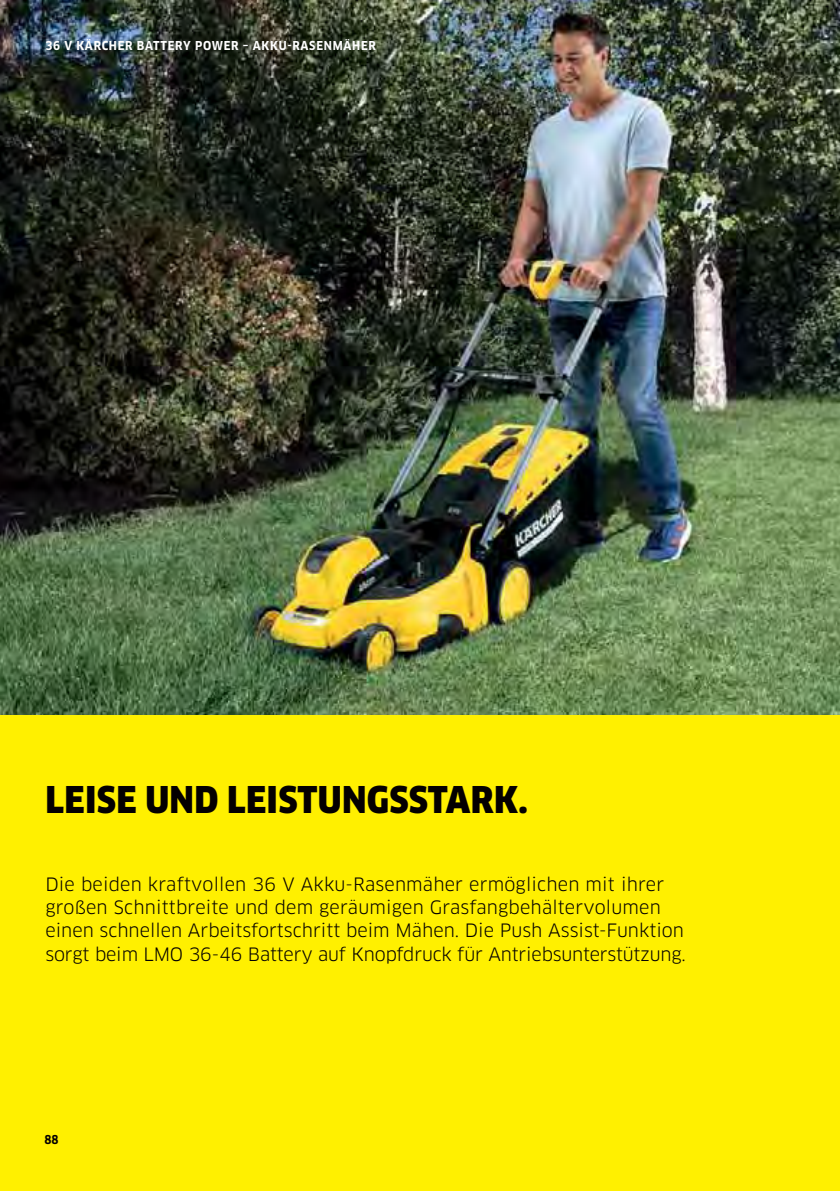
<style>
.page{position:relative;width:840px;height:1191px;background:#fff}
.page>*{position:absolute;margin:0;border:0;box-sizing:border-box;transform-origin:0 0}
.t1{font:900 36px "Clan Pro Narr";letter-spacing:.01em;color:#040000}
.t2{font:18px/23.4px "Clan Pro";color:#040000}
.t3{font:700 12px "Clan Pro Narr";letter-spacing:.06em;color:#fff}
.t4{font:700 12px "Clan Pro Narr";color:#040000}
</style>
<div class="page">
<div style="left:0;top:715px;width:839px;height:476px;background:#fff000"></div>
<img style="left:0;top:0;width:839px;height:715px">
<p class="t3" style="left:45px;top:40px;width:332px">36 V KÄRCHER BATTERY POWER – AKKU-RASENMÄHER</p>
<h1 class="t1" style="left:46px;top:779px;width:483px">LEISE UND LEISTUNGSSTARK.</h1>
<p class="t2" style="left:45px;top:873px;width:641px">Die beiden kraftvollen 36 V Akku-Rasenmäher ermöglichen mit ihrer großen Schnittbreite und dem geräumigen Grasfangbehältervolumen einen schnellen Arbeitsfortschritt beim Mähen. Die Push Assist-Funktion sorgt beim LMO 36-46 Battery auf Knopfdruck für Antriebsunterstützung.</p>
<p class="t4" style="left:45px;top:1134px;width:16px">88</p>
</div>
